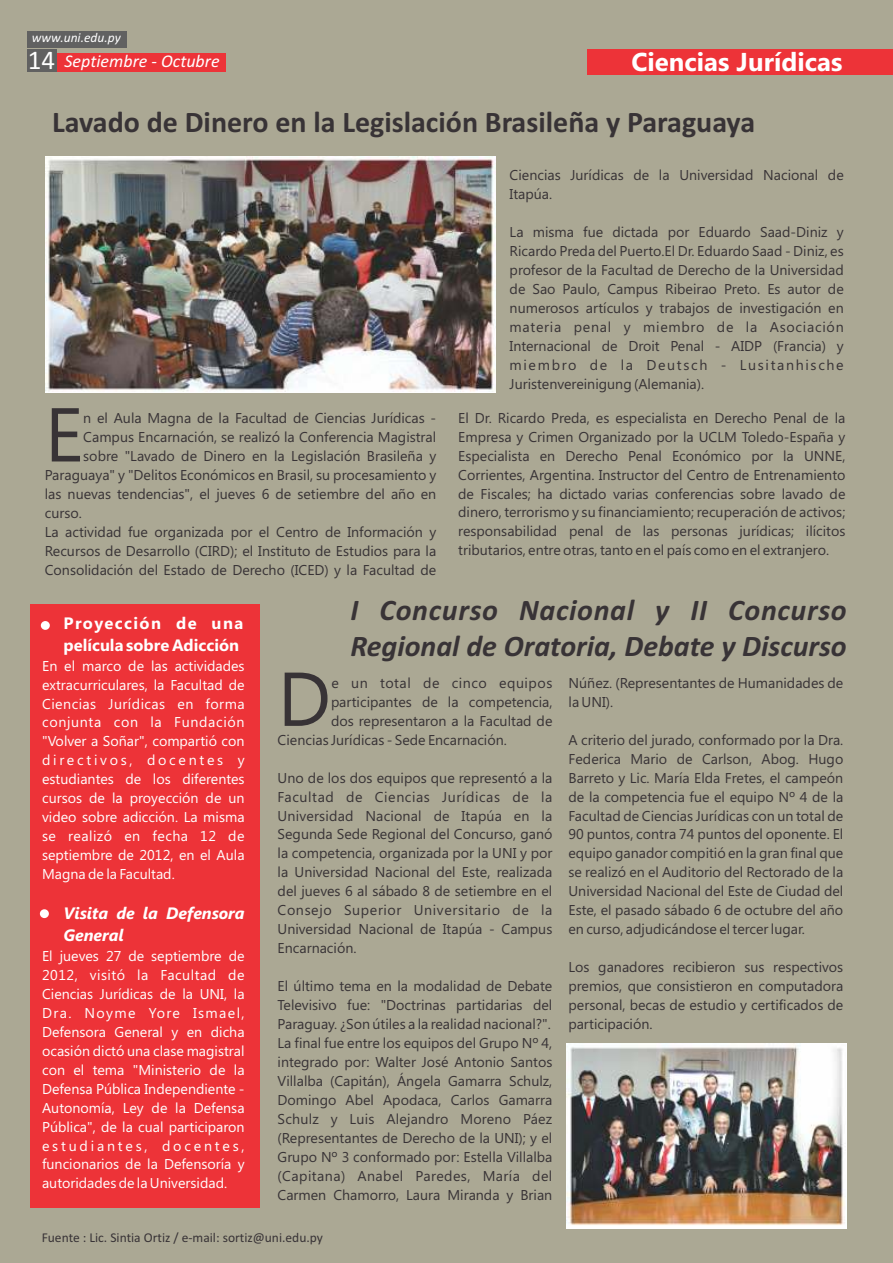
<style>
.page{position:relative;width:893px;height:1263px;background:#aba894}
.page>*{position:absolute;margin:0;border:0;box-sizing:border-box;transform-origin:0 0}
.t1{font:76.05px "Segoe UI";color:#383336}
.t2{font:italic 700 30px/36.6px "Calibri";color:#383336}
.t3{font:700 30px "Calibri";color:#383336}
.t4{font:27px "Calibri";color:#fff}
.t5{font:700 25.8px "Segoe UI";color:#fff}
.t6{font:italic 18px "Calibri";color:#fff}
.t7{font:700 16.5px/21.9px "Segoe UI";color:#fff}
.t8{font:italic 700 16.5px/21.9px "Segoe UI";color:#fff}
.t9{font:14.25px/18.9px "Segoe UI";color:#383336;text-align:justify}
.t10{font:14.25px/18.9px "Segoe UI";color:#fff;text-align:justify}
.t11{font:14.25px "Segoe UI";letter-spacing:.04em;color:#383336}
.t12{font:14.25px "Segoe UI";letter-spacing:.02em;color:#383336}
.t13{font:14.25px "Segoe UI";letter-spacing:.03em;color:#383336}
.t14{font:13.5px "Calibri";color:#383336}
.t15{font:italic 13.5px "Calibri";color:#fff}
</style>
<div class="page">
<div style="left:28px;top:53px;width:198px;height:18px;background:#ed3338"></div>
<div style="left:28px;top:49px;width:29px;height:23px;background:#616161"></div>
<div style="left:27px;top:31px;width:100px;height:16px;background:#616161"></div>
<div style="left:588px;top:49px;width:305px;height:26px;background:#ed3338"></div>
<div style="left:30px;top:604px;width:230px;height:603px;background:#ed3338"></div>
<img style="left:566px;top:1044px;width:281px;height:185px">
<div style="left:41px;top:621px;width:9px;height:9px;background:#fff;border-radius:50%"></div>
<div style="left:40px;top:909px;width:9px;height:9px;background:#fff;border-radius:50%"></div>
<img style="left:46px;top:157px;width:449px;height:236px">
<p class="t15" style="left:32px;top:32px;width:90px">www.uni.edu.py</p>
<h3 class="t4" style="left:28px;top:49px;width:29px">14</h3>
<p class="t6" style="left:64px;top:54px;width:157px">Septiembre - Octubre</p>
<h3 class="t5" style="left:631px;top:52px;width:212px">Ciencias Jurídicas</h3>
<h2 class="t3" style="left:52px;top:110px;width:705px">Lavado de Dinero en la Legislación Brasileña y Paraguaya</h2>
<p class="t9" style="left:510px;top:167px;width:336px">Ciencias Jurídicas de la Universidad Nacional de<br>Itapúa.</p>
<p class="t9" style="left:510px;top:224px;width:336px">La misma fue dictada por Eduardo Saad-Diniz y Ricardo Preda del Puerto.El Dr. Eduardo Saad - Diniz, es profesor de la Facultad de Derecho de la Universidad de Sao Paulo, Campus Ribeirao Preto. Es autor de numerosos artículos y trabajos de investigación en materia penal y miembro de la Asociación Internacional de Droit Penal - AIDP (Francia) y miembro de la Deutsch - Lusitanhische Juristenvereinigung (Alemania).</p>
<p class="t9" style="left:458px;top:409px;width:389px">El Dr. Ricardo Preda, es especialista en Derecho Penal de la Empresa y Crimen Organizado por la UCLM Toledo-España y Especialista en Derecho Penal Económico por la UNNE, Corrientes, Argentina. Instructor del Centro de Entrenamiento de Fiscales; ha dictado varias conferencias sobre lavado de dinero, terrorismo y su financiamiento; recuperación de activos; responsabilidad penal de las personas jurídicas; ilícitos tributarios, entre otras, tanto en el país como en el extranjero.</p>
<h1 class="t1" style="left:45px;top:406px;width:40px">E</h1>
<p class="t9" style="left:83px;top:410px;width:355px">n el Aula Magna de la Facultad de Ciencias Jurídicas -</p>
<p class="t9" style="left:83px;top:429px;width:355px">Campus Encarnación, se realizó la Conferencia Magistral</p>
<p class="t9" style="left:83px;top:448px;width:355px">sobre "Lavado de Dinero en la Legislación Brasileña y</p>
<p class="t9" style="left:45px;top:467px;width:393px">Paraguaya" y "Delitos Económicos en Brasil, su procesamiento y</p>
<p class="t9" style="left:45px;top:486px;width:393px">las nuevas tendencias", el jueves 6 de setiembre del año en</p>
<p class="t9" style="left:45px;top:505px;width:39px">curso.</p>
<p class="t9" style="left:45px;top:524px;width:393px">La actividad fue organizada por el Centro de Información y</p>
<p class="t9" style="left:45px;top:543px;width:393px">Recursos de Desarrollo (CIRD); el Instituto de Estudios para la</p>
<p class="t9" style="left:45px;top:562px;width:393px">Consolidación del Estado de Derecho (ICED) y la Facultad de</p>
<h2 class="t2" style="left:350px;top:594px;width:498px">I Concurso Nacional y II Concurso<br>Regional de Oratoria, Debate y Discurso</h2>
<p class="t9" style="left:332px;top:675px;width:513px">e un total de cinco equipos Núñez. (Representantes de Humanidades de</p>
<p class="t7" style="left:64px;top:614px;width:181px">Proyección de una película sobre Adicción</p>
<p class="t10" style="left:42px;top:657px;width:204px">En el marco de las actividades extracurriculares, la Facultad de Ciencias Jurídicas en forma conjunta con la Fundación "Volver a Soñar", compartió con directivos, docentes y estudiantes de los diferentes cursos de la proyección de un video sobre adicción. La misma se realizó en fecha 12 de septiembre de 2012, en el Aula Magna de la Facultad.</p>
<p class="t8" style="left:64px;top:904px;width:183px">Visita de la Defensora<br>General</p>
<p class="t10" style="left:42px;top:948px;width:204px">El jueves 27 de septiembre de 2012, visitó la Facultad de Ciencias Jurídicas de la UNI, la Dra. Noyme Yore Ismael, Defensora General y en dicha ocasión dictó una clase magistral con el tema "Ministerio de la Defensa Pública Independiente - Autonomía, Ley de la Defensa Pública", de la cual participaron estudiantes, docentes, funcionarios de la Defensoría y autoridades de la Universidad.</p>
<h1 class="t1" style="left:278px;top:670px;width:55px">D</h1>
<p class="t9" style="left:331px;top:694px;width:284px">participantes de la competencia, la UNI).</p>
<p class="t9" style="left:331px;top:713px;width:223px">dos representaron a la Facultad de</p>
<p class="t9" style="left:278px;top:731px;width:231px">Ciencias Jurídicas - Sede Encarnación.</p>
<p class="t9" style="left:569px;top:731px;width:276px">A criterio del jurado, conformado por la Dra.</p>
<p class="t9" style="left:569px;top:750px;width:276px">Federica Mario de Carlson, Abog. Hugo</p>
<p class="t9" style="left:278px;top:769px;width:567px">Uno de los dos equipos que representó a la Barreto y Lic. María Elda Fretes, el campeón</p>
<p class="t12" style="left:278px;top:791px;width:567px">Facultad de Ciencias Jurídicas de la de la competencia fue el equipo Nº 4 de la</p>
<p class="t9" style="left:278px;top:807px;width:567px">Universidad Nacional de Itapúa en la Facultad de Ciencias Jurídicas con un total de</p>
<p class="t9" style="left:278px;top:826px;width:567px">Segunda Sede Regional del Concurso, ganó 90 puntos, contra 74 puntos del oponente. El</p>
<p class="t9" style="left:278px;top:845px;width:567px">la competencia, organizada por la UNI y por equipo ganador compitió en la gran final que</p>
<p class="t9" style="left:278px;top:864px;width:567px">la Universidad Nacional del Este, realizada se realizó en el Auditorio del Rectorado de la</p>
<p class="t9" style="left:278px;top:883px;width:567px">del jueves 6 al sábado 8 de setiembre en el Universidad Nacional del Este de Ciudad del</p>
<p class="t11" style="left:278px;top:905px;width:567px">Consejo Superior Universitario de la Este, el pasado sábado 6 de octubre del año</p>
<p class="t9" style="left:278px;top:921px;width:529px">Universidad Nacional de Itapúa - Campus en curso, adjudicándose el tercer lugar.</p>
<p class="t9" style="left:278px;top:940px;width:80px">Encarnación.</p>
<p class="t9" style="left:568px;top:959px;width:276px">Los ganadores recibieron sus respectivos</p>
<p class="t9" style="left:278px;top:978px;width:567px">El último tema en la modalidad de Debate premios, que consistieron en computadora</p>
<p class="t9" style="left:278px;top:997px;width:567px">Televisivo fue: "Doctrinas partidarias del personal, becas de estudio y certificados de</p>
<p class="t9" style="left:278px;top:1016px;width:376px">Paraguay. ¿Son útiles a la realidad nacional?". participación.</p>
<p class="t9" style="left:278px;top:1035px;width:276px">La final fue entre los equipos del Grupo Nº 4,</p>
<p class="t9" style="left:278px;top:1054px;width:276px">integrado por: Walter José Antonio Santos</p>
<p class="t9" style="left:278px;top:1073px;width:276px">Villalba (Capitán), Ángela Gamarra Schulz,</p>
<p class="t9" style="left:278px;top:1092px;width:276px">Domingo Abel Apodaca, Carlos Gamarra</p>
<p class="t9" style="left:278px;top:1111px;width:276px">Schulz y Luis Alejandro Moreno Páez</p>
<p class="t9" style="left:278px;top:1130px;width:276px">(Representantes de Derecho de la UNI); y el</p>
<p class="t9" style="left:278px;top:1148px;width:276px">Grupo Nº 3 conformado por: Estella Villalba</p>
<p class="t13" style="left:278px;top:1170px;width:276px">(Capitana) Anabel Paredes, María del</p>
<p class="t9" style="left:278px;top:1186px;width:276px">Carmen Chamorro, Laura Miranda y Brian</p>
<p class="t14" style="left:42px;top:1231px;width:283px">Fuente : Lic. Sintia Ortiz / e-mail: sortiz@uni.edu.py</p>
</div>
